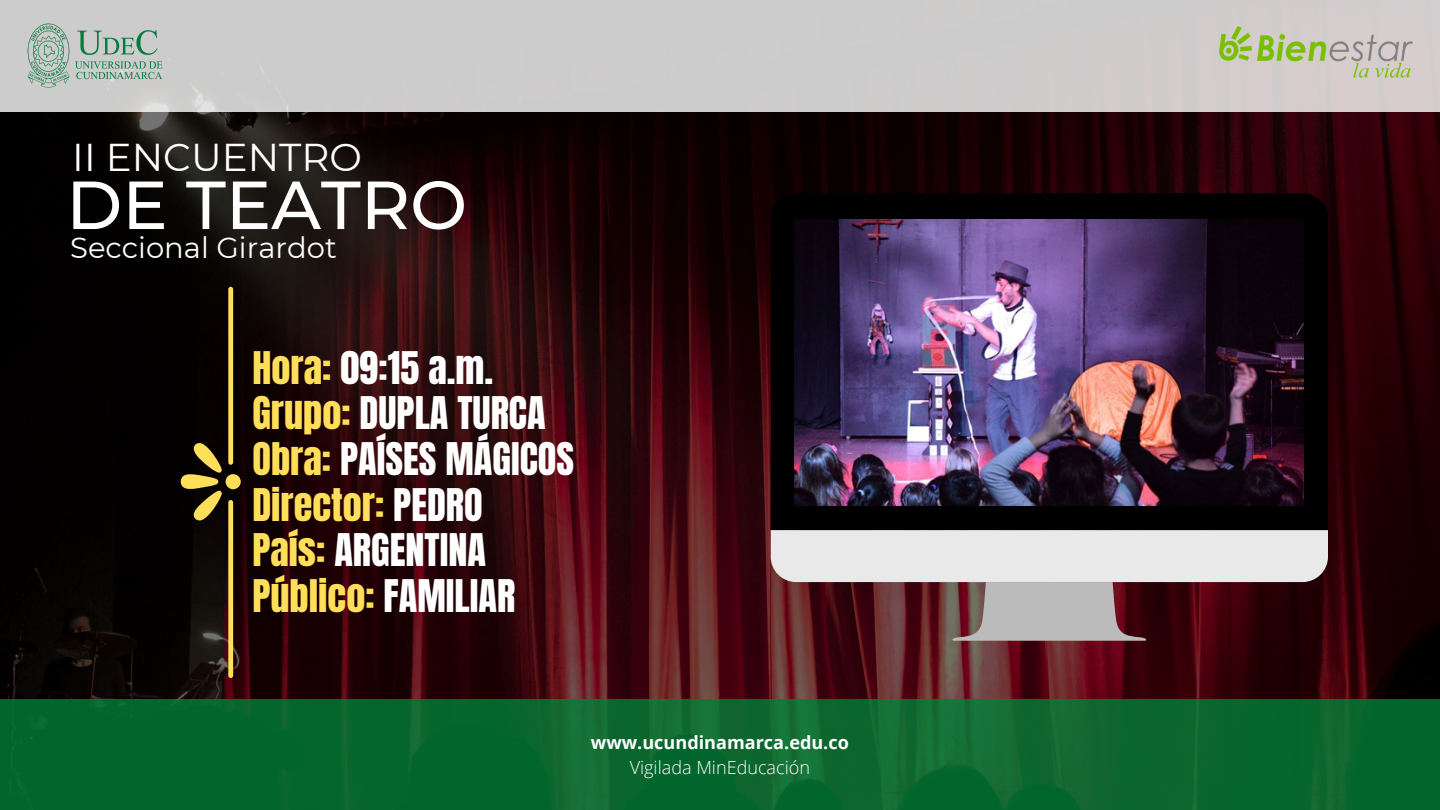
<style>
.page{position:relative;width:1440px;height:810px;background:#fff}
.page>*{position:absolute;margin:0;border:0;box-sizing:border-box;transform-origin:0 0}
.t1{font:500 67.9px "Montserrat";color:#fff}
.t2{font:38.7px "Montserrat";color:#fff}
.t3{font:38.3px/45.7px "Anton";color:#fff}
.t4{font:29.1px "Montserrat";color:#fff}
.t5{font:700 18.1px "Open Sans";color:#fff}
.t6{font:300 18.1px "Open Sans";color:#fff}
.s1{color:#ffde59}
</style>
<div class="page">
<img style="left:0;top:111px;width:1440px;height:588px">
<div style="left:0;top:0;width:1440px;height:111px;background:#cdcccc"></div>
<svg style="left:0;top:699px;width:1440px;height:111px;fill:#06662c"></svg>
<img style="left:27px;top:23px;width:136px;height:67px">
<img style="left:1219px;top:27px;width:194px;height:57px">
<div style="left:771px;top:193px;width:557px;height:337px;background:#000"></div>
<svg style="left:771px;top:530px;width:557px;height:111px"></svg>
<img style="left:794px;top:220px;width:510px;height:286px">
<div style="left:226px;top:474px;width:15px;height:15px;background:#ffde59;border-radius:50%"></div>
<svg style="left:181px;top:443px;width:41px;height:78px"></svg>
<div style="left:228px;top:500px;width:5px;height:178px;background:#ffde59;border-radius:2px"></div>
<div style="left:228px;top:287px;width:5px;height:178px;background:#ffde59;border-radius:2px"></div>
<p class="t2" style="left:72px;top:134px;width:291px">II ENCUENTRO</p>
<h1 class="t1" style="left:66px;top:163px;width:402px">DE TEATRO</h1>
<p class="t4" style="left:70px;top:230px;width:268px">Seccional Girardot</p>
<p class="t3" style="left:252px;top:345px;width:323px"><span class="s1">Hora:</span> 09:15 a.m.<br><span class="s1">Grupo:</span> DUPLA TURCA<br><span class="s1">Obra:</span> PAÍSES MÁGICOS<br><span class="s1">Director:</span> PEDRO<br><span class="s1">País:</span> ARGENTINA<br><span class="s1">Público:</span> FAMILIAR</p>
<p class="t5" style="left:591px;top:729px;width:260px">www.ucundinamarca.edu.co</p>
<p class="t6" style="left:630px;top:755px;width:182px">Vigilada MinEducación</p>
</div>
